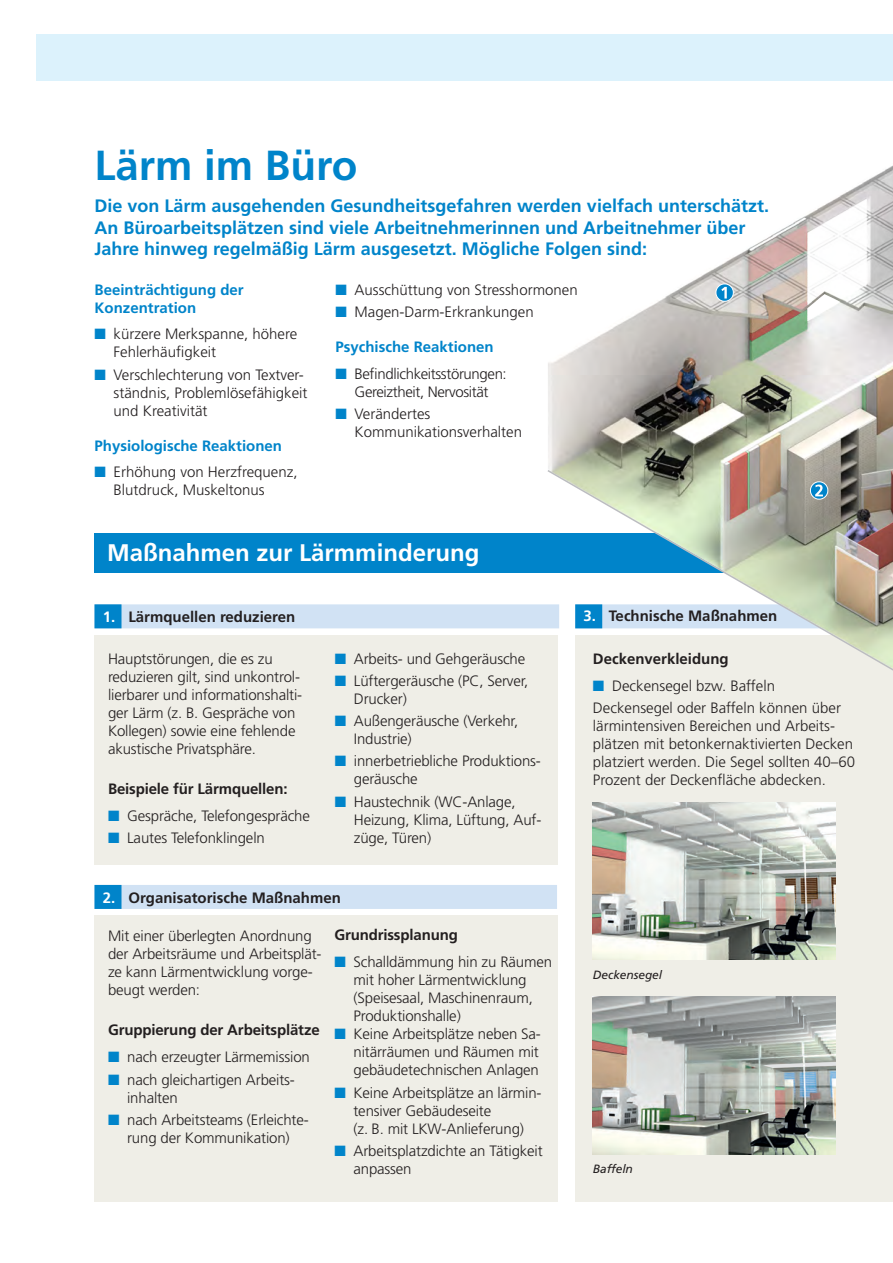
<style>
.page{position:relative;width:893px;height:1263px;background:#fff}
.page>*{position:absolute;margin:0;border:0;box-sizing:border-box;transform-origin:0 0}
.t1{font:700 42px "Frutiger LT Std";color:#0084ca}
.t2{font:700 24px "Frutiger LT Std";color:#fff}
.t3{font:700 18px/21.6px "Frutiger LT Std";color:#0084ca}
.t4{font:300 15px/18px "Frutiger LT Std";letter-spacing:-.01em;color:#231f20}
.t5{font:700 15px "Frutiger LT Std";color:#231f20}
.t6{font:700 15px/18px "Frutiger LT Std";color:#0084ca}
.t7{font:15px "Zapf Dingbats ITC";color:#0084ca}
.t8{font:italic 12px "Frutiger LT Std";letter-spacing:-.005em;color:#231f20}
.s1{color:#0084ca}
.s2{color:#fff}
</style>
<div class="page">
<div style="left:36px;top:34px;width:857px;height:47px;background:#dcf2fc"></div>
<div style="left:575px;top:635px;width:318px;height:567px;background:#efeee7"></div>
<div style="left:94px;top:635px;width:464px;height:229px;background:#efeee7"></div>
<div style="left:94px;top:915px;width:464px;height:287px;background:#efeee7"></div>
<div style="left:94px;top:604px;width:465px;height:24px;background:#d1e2f4"></div>
<div style="left:94px;top:533px;width:799px;height:40px;background:#0084ca"></div>
<img style="left:540px;top:165px;width:353px;height:665px">
<svg style="left:546px;top:469px;width:347px;height:353px"></svg>
<svg style="left:810px;top:481px;width:19px;height:19px"></svg>
<svg style="left:715px;top:283px;width:19px;height:19px"></svg>
<div style="left:94px;top:885px;width:463px;height:24px;background:#d1e2f4"></div>
<div style="left:94px;top:885px;width:28px;height:24px;background:#0084ca"></div>
<div style="left:94px;top:604px;width:28px;height:24px;background:#0084ca"></div>
<img style="left:593px;top:802px;width:242px;height:158px">
<img style="left:593px;top:997px;width:242px;height:157px">
<h2 class="t1" style="left:94px;top:141px;width:264px">Lärm im Büro</h2>
<p class="t3" style="left:94px;top:195px;width:676px">Die von Lärm ausgehenden Gesundheitsgefahren werden vielfach unterschätzt.<br>An Büroarbeitsplätzen sind viele Arbeitnehmerinnen und Arbeitnehmer über<br>Jahre hinweg regelmäßig Lärm ausgesetzt. Mögliche Folgen sind:</p>
<h3 class="t6" style="left:94px;top:281px;width:151px">Beeinträchtigung der<br>Konzentration</h3>
<p class="t4" style="left:114px;top:325px;width:185px;text-indent:-19px"><span class="s1">■</span> kürzere Merkspanne, höhere<br>Fehlerhäufigkeit</p>
<p class="t4" style="left:114px;top:366px;width:195px;text-indent:-19px"><span class="s1">■</span> Verschlechterung von Textver&shy;ständnis, Problemlösefähigkeit und Kreativität</p>
<h3 class="t6" style="left:94px;top:436px;width:189px">Physiologische Reaktionen</h3>
<p class="t4" style="left:114px;top:463px;width:185px">Erhöhung von Herzfrequenz,<br>Blutdruck, Muskeltonus</p>
<p class="t4" style="left:335px;top:281px;width:244px"><span class="s1">■</span> Ausschüttung von Stresshormonen</p>
<p class="t4" style="left:335px;top:303px;width:200px"><span class="s1">■</span> Magen-Darm-Erkrankungen</p>
<h3 class="t6" style="left:335px;top:338px;width:160px">Psychische Reaktionen</h3>
<p class="t4" style="left:335px;top:365px;width:173px;text-align:center"><span class="s1">■</span> Befindlichkeitsstörungen:<br>Gereiztheit, Nervosität</p>
<p class="t4" style="left:355px;top:405px;width:169px;text-indent:-19px"><span class="s1">■</span> Verändertes<br>Kommunikationsverhalten</p>
<p class="t7" style="left:94px;top:465px;width:13px">■</p>
<h2 class="t2" style="left:107px;top:538px;width:374px">Maßnahmen zur Lärmminderung</h2>
<h3 class="t5" style="left:103px;top:608px;width:194px"><span class="s2">1.</span> Lärmquellen reduzieren</h3>
<p class="t4" style="left:108px;top:650px;width:196px">Hauptstörungen, die es zu reduzieren gilt, sind unkontrol&shy;lierbarer und informationshalti&shy;ger Lärm (z. B. Gespräche von<br>Kollegen) sowie eine fehlende akustische Privatsphäre.</p>
<h3 class="t5" style="left:108px;top:780px;width:181px">Beispiele für Lärmquellen:</h3>
<p class="t4" style="left:108px;top:807px;width:203px"><span class="s1">■</span> Gespräche, Telefongespräche</p>
<p class="t4" style="left:108px;top:829px;width:158px"><span class="s1">■</span> Lautes Telefonklingeln</p>
<p class="t4" style="left:335px;top:650px;width:192px"><span class="s1">■</span> Arbeits- und Gehgeräusche</p>
<p class="t4" style="left:354px;top:672px;width:176px;text-indent:-19px"><span class="s1">■</span> Lüftergeräusche (PC, Server,<br>Drucker)</p>
<p class="t4" style="left:354px;top:712px;width:166px;text-indent:-19px"><span class="s1">■</span> Außengeräusche (Verkehr,<br>Industrie)</p>
<p class="t4" style="left:354px;top:752px;width:189px;text-indent:-19px"><span class="s1">■</span> innerbetriebliche Produktions&shy;geräusche</p>
<p class="t4" style="left:354px;top:793px;width:189px;text-indent:-19px"><span class="s1">■</span> Haustechnik (WC-Anlage,<br>Heizung, Klima, Lüftung, Auf&shy;züge, Türen)</p>
<h2 class="t5" style="left:103px;top:889px;width:240px"><span class="s2">2.</span> Organisatorische Maßnahmen</h2>
<p class="t4" style="left:108px;top:927px;width:215px">Mit einer überlegten Anordnung der Arbeitsräume und Arbeitsplät&shy;ze kann Lärmentwicklung vorge&shy;beugt werden:</p>
<h3 class="t5" style="left:108px;top:1021px;width:213px">Gruppierung der Arbeitsplätze</h3>
<p class="t4" style="left:108px;top:1048px;width:203px"><span class="s1">■</span> nach erzeugter Lärmemission</p>
<p class="t4" style="left:127px;top:1070px;width:169px;text-indent:-19px"><span class="s1">■</span> nach gleichartigen Arbeits&shy;inhalten</p>
<p class="t4" style="left:108px;top:1111px;width:202px;text-align:center"><span class="s1">■</span> nach Arbeitsteams (Erleichte&shy;rung der Kommunikation)</p>
<h3 class="t5" style="left:334px;top:926px;width:125px">Grundrissplanung</h3>
<p class="t4" style="left:353px;top:953px;width:200px;text-indent:-19px"><span class="s1">■</span> Schalldämmung hin zu Räumen mit hoher Lärmentwicklung (Speisesaal, Maschinenraum,<br>Produktionshalle)</p>
<p class="t4" style="left:353px;top:1025px;width:189px;text-indent:-19px"><span class="s1">■</span> Keine Arbeitsplätze neben Sa&shy;nitärräumen und Räumen mit gebäudetechnischen Anlagen</p>
<p class="t4" style="left:353px;top:1084px;width:190px;text-indent:-19px"><span class="s1">■</span> Keine Arbeitsplätze an lärmin&shy;tensiver Gebäudeseite<br>(z. B. mit LKW-Anlieferung)</p>
<p class="t4" style="left:353px;top:1142px;width:191px;text-indent:-19px"><span class="s1">■</span> Arbeitsplatzdichte an Tätigkeit anpassen</p>
<h3 class="t5" style="left:583px;top:607px;width:195px"><span class="s2">3.</span> Technische Maßnahmen</h3>
<h3 class="t5" style="left:593px;top:649px;width:137px">Deckenverkleidung</h3>
<p class="t4" style="left:593px;top:677px;width:184px"><span class="s1">■</span> Deckensegel bzw. Baffeln</p>
<p class="t4" style="left:593px;top:699px;width:264px">Deckensegel oder Baffeln können über lärmintensiven Bereichen und Arbeits&shy;plätzen mit betonkernaktivierten Decken platziert werden. Die Segel sollten 40–60<br>Prozent der Deckenfläche abdecken.</p>
<p class="t8" style="left:593px;top:968px;width:71px">Deckensegel</p>
<p class="t8" style="left:593px;top:1162px;width:42px">Baffeln</p>
</div>
